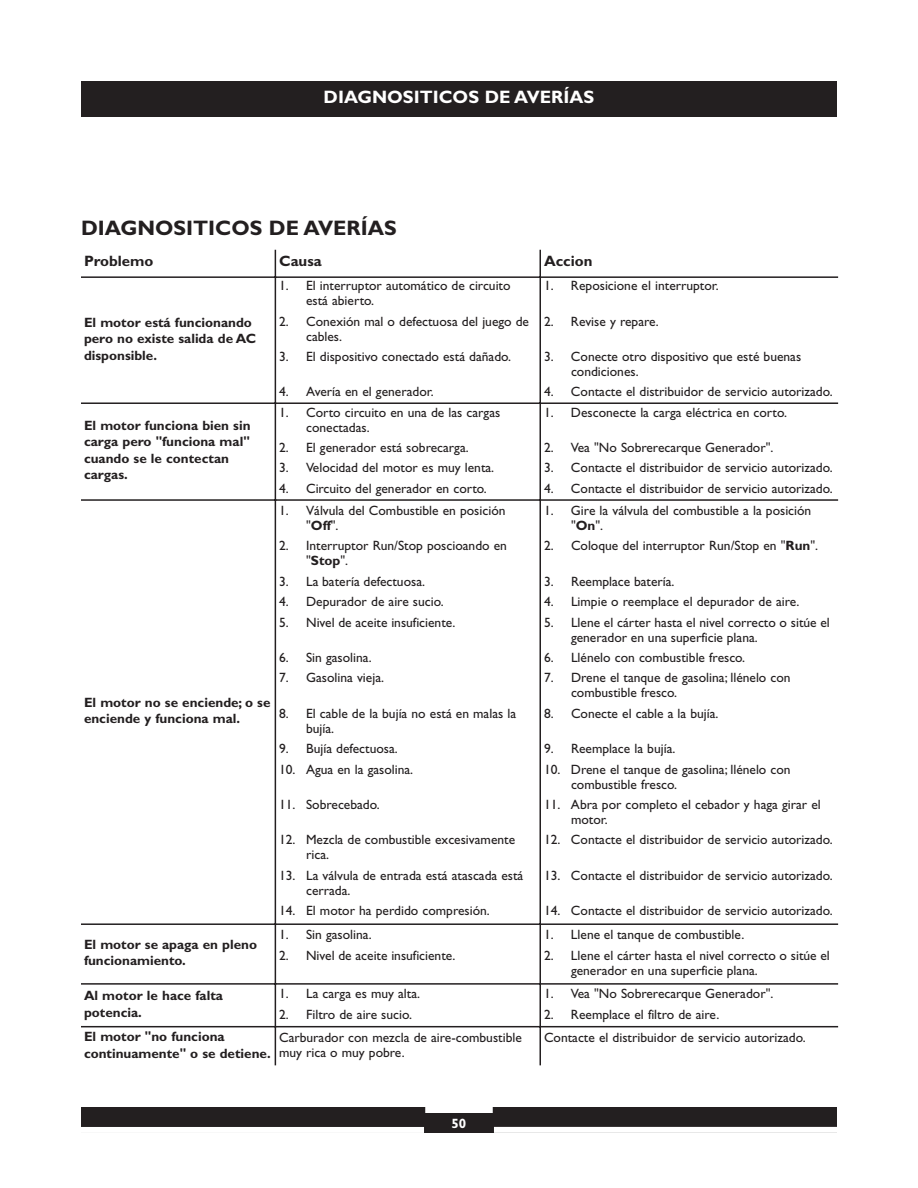
<style>
.page{position:relative;width:918px;height:1188px;background:#fff}
.page>*{position:absolute;margin:0;border:0;box-sizing:border-box;transform-origin:0 0}
.t1{font:700 21px "Gill Sans";color:#231f20}
.t2{font:700 18px "Gill Sans";color:#fff}
.t3{font:700 15px "Gill Sans";color:#231f20}
.t4{font:13.5px/15px "Gill Sans";color:#231f20}
.t5{font:700 13.5px/16.5px "Gill Sans";color:#231f20}
.t6{font:700 13.5px "Gill Sans";color:#fff}
.s1{font-weight:700}
</style>
<div class="page">
<div style="left:81px;top:81px;width:756px;height:36px;background:#231f20"></div>
<div style="left:81px;top:1107px;width:756px;height:26px;background:#231f20"></div>
<div style="left:425px;top:1107px;width:68px;height:6px;background:#fff"></div>
<div style="left:494px;top:1127px;width:343px;height:6px;background:#fff"></div>
<div style="left:81px;top:1127px;width:343px;height:6px;background:#fff"></div>
<hr style="left:275px;top:250px;width:1px;height:815px;background:#231f20">
<hr style="left:540px;top:250px;width:1px;height:815px;background:#231f20">
<hr style="left:81px;top:276px;width:757px;height:2px;background:#231f20">
<hr style="left:81px;top:402px;width:757px;height:2px;background:#231f20">
<hr style="left:81px;top:499px;width:757px;height:2px;background:#231f20">
<hr style="left:81px;top:923px;width:757px;height:2px;background:#231f20">
<hr style="left:81px;top:983px;width:757px;height:2px;background:#231f20">
<hr style="left:81px;top:1026px;width:757px;height:1px;background:#231f20">
<h2 class="t2" style="left:324px;top:91px;width:272px">DIAGNOSITICOS DE AVERÍAS</h2>
<h1 class="t1" style="left:81px;top:221px;width:317px">DIAGNOSITICOS DE AVERÍAS</h1>
<p class="t3" style="left:84px;top:256px;width:71px">Problemo</p>
<p class="t3" style="left:279px;top:256px;width:44px">Causa</p>
<p class="t3" style="left:544px;top:256px;width:50px">Accion</p>
<p class="t5" style="left:84px;top:315px;width:174px">El motor está funcionando pero no existe salida de AC disponsible.</p>
<p class="t5" style="left:84px;top:419px;width:168px">El motor funciona bien sin carga pero "funciona mal" cuando se le contectan cargas.</p>
<p class="t5" style="left:84px;top:696px;width:188px">El motor no se enciende; o se enciende y funciona mal.</p>
<p class="t5" style="left:84px;top:938px;width:175px">El motor se apaga en pleno funcionamiento.</p>
<p class="t4" style="left:306px;top:280px;width:206px;text-indent:-27px">1. El interruptor automático de circuito está abierto.</p>
<p class="t4" style="left:306px;top:315px;width:224px;text-indent:-27px">2. Conexión mal o defectuosa del juego de cables.</p>
<p class="t4" style="left:279px;top:350px;width:234px">3. El dispositivo conectado está dañado.</p>
<p class="t4" style="left:279px;top:386px;width:156px">4. Avería en el generador.</p>
<p class="t4" style="left:306px;top:406px;width:196px;text-indent:-27px">1. Corto circuito en una de las cargas conectadas.</p>
<p class="t4" style="left:279px;top:441px;width:191px">2. El generador está sobrecarga.</p>
<p class="t4" style="left:279px;top:462px;width:217px">3. Velocidad del motor es muy lenta.</p>
<p class="t4" style="left:279px;top:482px;width:209px">4. Circuito del generador en corto.</p>
<p class="t4" style="left:306px;top:505px;width:201px;text-indent:-27px">1. Válvula del Combustible en posición "<span class="s1">Off</span>".</p>
<p class="t4" style="left:306px;top:540px;width:202px;text-indent:-27px">2. Interruptor Run/Stop poscioando en "<span class="s1">Stop</span>".</p>
<p class="t4" style="left:279px;top:575px;width:147px">3. La batería defectuosa.</p>
<p class="t4" style="left:279px;top:596px;width:166px">4. Depurador de aire sucio.</p>
<p class="t4" style="left:279px;top:616px;width:178px">5. Nivel de aceite insuficiente.</p>
<p class="t4" style="left:279px;top:652px;width:94px">6. Sin gasolina.</p>
<p class="t4" style="left:279px;top:672px;width:106px">7. Gasolina vieja.</p>
<p class="t4" style="left:306px;top:707px;width:212px;text-indent:-27px">8. El cable de la bujía no está en malas la bujía.</p>
<p class="t4" style="left:279px;top:743px;width:120px">9. Bujía defectuosa.</p>
<p class="t4" style="left:279px;top:763px;width:136px">10. Agua en la gasolina.</p>
<p class="t4" style="left:279px;top:799px;width:102px">11. Sobrecebado.</p>
<p class="t4" style="left:306px;top:834px;width:211px;text-indent:-27px">12. Mezcla de combustible excesivamente rica.</p>
<p class="t4" style="left:306px;top:869px;width:219px;text-indent:-27px">13. La válvula de entrada está atascada está cerrada.</p>
<p class="t4" style="left:279px;top:905px;width:212px">14. El motor ha perdido compresión.</p>
<p class="t4" style="left:279px;top:929px;width:94px">1. Sin gasolina.</p>
<p class="t4" style="left:279px;top:949px;width:178px">2. Nivel de aceite insuficiente.</p>
<p class="t5" style="left:84px;top:989px;width:141px">Al motor le hace falta potencia.</p>
<p class="t4" style="left:279px;top:988px;width:142px">1. La carga es muy alta.</p>
<p class="t4" style="left:279px;top:1008px;width:134px">2. Filtro de aire sucio.</p>
<p class="t4" style="left:544px;top:280px;width:176px">1. Reposicione el interruptor.</p>
<p class="t4" style="left:544px;top:315px;width:116px">2. Revise y repare.</p>
<p class="t4" style="left:571px;top:350px;width:232px;text-indent:-27px">3. Conecte otro dispositivo que esté buenas condiciones.</p>
<p class="t4" style="left:544px;top:386px;width:290px">4. Contacte el distribuidor de servicio autorizado.</p>
<p class="t4" style="left:544px;top:406px;width:245px">1. Desconecte la carga eléctrica en corto.</p>
<p class="t4" style="left:544px;top:441px;width:231px">2. Vea "No Sobrerecarque Generador".</p>
<p class="t4" style="left:544px;top:462px;width:290px">3. Contacte el distribuidor de servicio autorizado.</p>
<p class="t4" style="left:544px;top:482px;width:290px">4. Contacte el distribuidor de servicio autorizado.</p>
<p class="t4" style="left:571px;top:505px;width:242px;text-indent:-27px">1. Gire la válvula del combustible a la posición "<span class="s1">On</span>".</p>
<p class="t4" style="left:544px;top:540px;width:276px">2. Coloque del interruptor Run/Stop en "<span class="s1">Run</span>".</p>
<p class="t4" style="left:544px;top:575px;width:132px">3. Reemplace batería.</p>
<p class="t4" style="left:544px;top:596px;width:257px">4. Limpie o reemplace el depurador de aire.</p>
<p class="t4" style="left:571px;top:616px;width:260px;text-indent:-27px">5. Llene el cárter hasta el nivel correcto o sitúe el generador en una superficie plana.</p>
<p class="t4" style="left:544px;top:652px;width:203px">6. Llénelo con combustible fresco.</p>
<p class="t4" style="left:571px;top:672px;width:221px;text-indent:-27px">7. Drene el tanque de gasolina; llénelo con combustible fresco.</p>
<p class="t4" style="left:544px;top:707px;width:176px">8. Conecte el cable a la bujía.</p>
<p class="t4" style="left:544px;top:743px;width:133px">9. Reemplace la bujía.</p>
<p class="t4" style="left:571px;top:763px;width:221px;text-indent:-27px">10. Drene el tanque de gasolina; llénelo con combustible fresco.</p>
<p class="t4" style="left:571px;top:799px;width:251px;text-indent:-27px">11. Abra por completo el cebador y haga girar el motor.</p>
<p class="t4" style="left:544px;top:834px;width:290px">12. Contacte el distribuidor de servicio autorizado.</p>
<p class="t4" style="left:544px;top:869px;width:290px">13. Contacte el distribuidor de servicio autorizado.</p>
<p class="t4" style="left:544px;top:905px;width:290px">14. Contacte el distribuidor de servicio autorizado.</p>
<p class="t4" style="left:544px;top:929px;width:202px">1. Llene el tanque de combustible.</p>
<p class="t4" style="left:571px;top:949px;width:260px;text-indent:-27px">2. Llene el cárter hasta el nivel correcto o sitúe el generador en una superficie plana.</p>
<p class="t4" style="left:544px;top:988px;width:231px">1. Vea "No Sobrerecarque Generador".</p>
<p class="t4" style="left:544px;top:1008px;width:177px">2. Reemplace el filtro de aire.</p>
<p class="t5" style="left:84px;top:1030px;width:188px">El motor "no funciona continuamente" o se detiene.</p>
<p class="t4" style="left:279px;top:1031px;width:244px">Carburador con mezcla de aire-combustible muy rica o muy pobre.</p>
<p class="t4" style="left:544px;top:1031px;width:263px">Contacte el distribuidor de servicio autorizado.</p>
<p class="t6" style="left:452px;top:1119px;width:16px">50</p>
</div>
